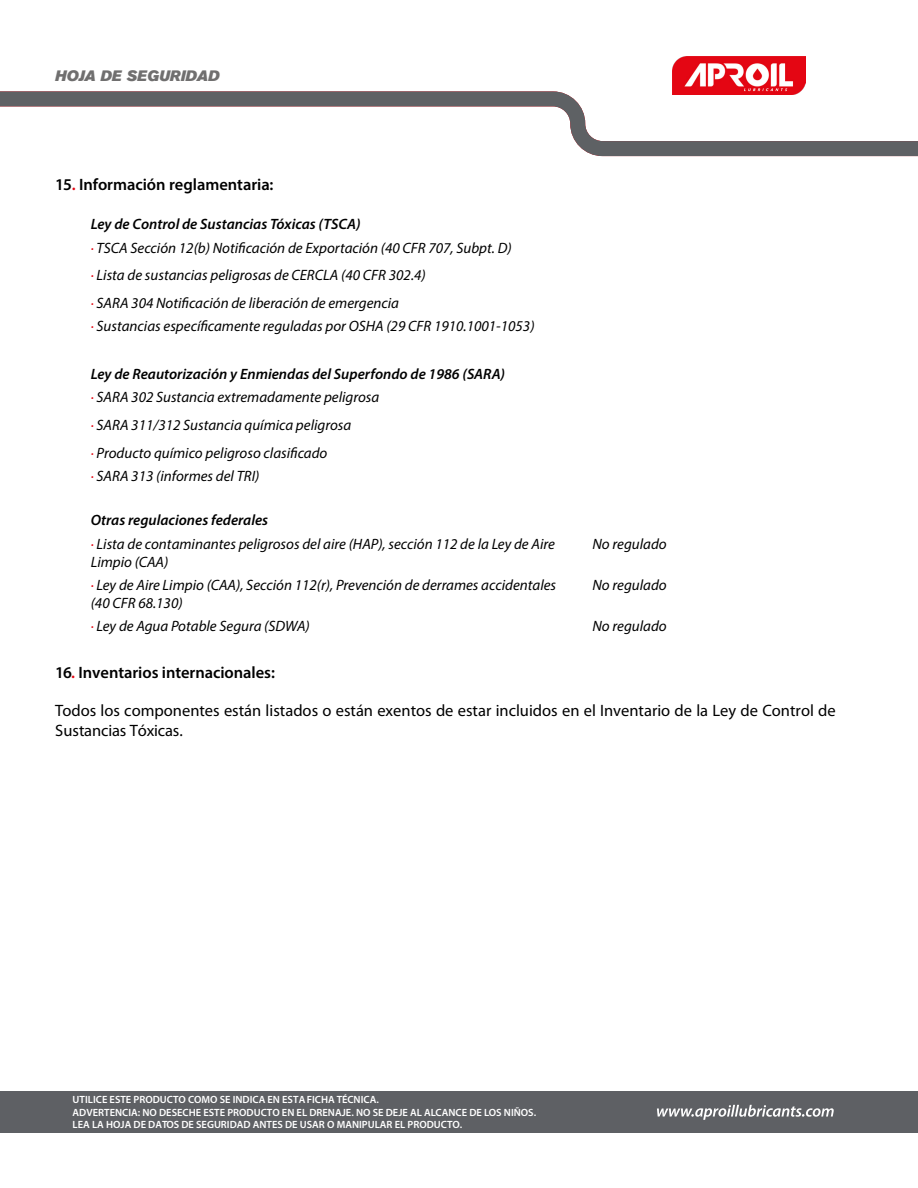
<style>
.page{position:relative;width:918px;height:1188px;background:#fff}
.page>*{position:absolute;margin:0;border:0;box-sizing:border-box;transform-origin:0 0}
.t1{font:16.5px/19.5px "Myriad Pro";color:#000}
.t2{font:600 16.5px "Myriad Pro";letter-spacing:-.005em;color:#000}
.t3{font:italic 15px/23.2px "Myriad Pro";color:#000}
.t4{font:italic 600 15px/23.2px "Myriad Pro";color:#000}
.t5{font:italic 15px "Akzidenz Grotesk BQ Super";color:#706f6f}
.t6{font:600 10.5px/12.6px "Myriad Pro";color:#fff}
.s1{color:#e30613}
.s2{font-weight:600}
.s3{color:#e30f18}
.s4{font-weight:400;color:#e30613}
.s5{font-weight:400}
</style>
<div class="page">
<img style="left:672px;top:56px;width:133px;height:28px">
<div style="left:1px;top:1091px;width:917px;height:42px;background:#5e6064"></div>
<svg style="left:657px;top:1105px;width:177px;height:15px"></svg>
<svg style="left:0;top:84px;width:918px;height:73px"></svg>
<p class="t5" style="left:55px;top:67px;width:166px">HOJA DE SEGURIDAD</p>
<p class="t2" style="left:55px;top:174px;width:220px">15<span class="s1">.</span> Información reglamentaria:</p>
<p class="t3" style="left:91px;top:213px;width:422px"><span class="s2">Ley de Control de Sustancias Tóxicas (TSCA)<br></span><span class="s1">·</span> TSCA Sección 12(b) Notificación de Exportación (40 CFR 707, Subpt. D)</p>
<p class="t3" style="left:91px;top:261px;width:337px;line-height:27.6px"><span class="s1">·</span> Lista de sustancias peligrosas de CERCLA (40 CFR 302.4) <span class="s3">·</span> SARA 304 Notificación de liberación de emergencia</p>
<p class="t3" style="left:91px;top:314px;width:445px"><span class="s1">·</span> Sustancias específicamente reguladas por OSHA (29 CFR 1910.1001-1053)</p>
<p class="t4" style="left:91px;top:362px;width:416px">Ley de Reautorización y Enmiendas del Superfondo de 1986 (SARA) <span class="s4">·</span> <span class="s5">SARA 302 Sustancia extremadamente peligrosa</span></p>
<p class="t3" style="left:91px;top:411px;width:262px;line-height:27.6px"><span class="s1">·</span> SARA 311/312 Sustancia química peligrosa <span class="s3">·</span> Producto químico peligroso clasificado</p>
<p class="t3" style="left:91px;top:464px;width:170px"><span class="s1">·</span> SARA 313 (informes del TRI)</p>
<p class="t3" style="left:91px;top:509px;width:466px"><span class="s2">Otras regulaciones federales<br></span><span class="s1">·</span> Lista de contaminantes peligrosos del aire (HAP), sección 112 de la Ley de Aire</p>
<p class="t3" style="left:91px;top:550px;width:79px">Limpio (CAA)</p>
<p class="t3" style="left:592px;top:532px;width:76px">No regulado</p>
<p class="t3" style="left:91px;top:576px;width:467px;line-height:18px"><span class="s1">·</span> Ley de Aire Limpio (CAA), Sección 112(r), Prevención de derrames accidentales (40 CFR 68.130)</p>
<p class="t3" style="left:592px;top:573px;width:76px">No regulado</p>
<p class="t3" style="left:91px;top:614px;width:221px"><span class="s3">·</span> Ley de Agua Potable Segura (SDWA)</p>
<p class="t3" style="left:592px;top:614px;width:76px">No regulado</p>
<p class="t2" style="left:55px;top:661px;width:221px">16<span class="s1">.</span> Inventarios internacionales:</p>
<p class="t1" style="left:55px;top:701px;width:782px">Todos los componentes están listados o están exentos de estar incluidos en el Inventario de la Ley de Control de<br>Sustancias Tóxicas.</p>
<p class="t6" style="left:73px;top:1093px;width:465px">UTILICE ESTE PRODUCTO COMO SE INDICA EN ESTA FICHA TÉCNICA.<br>ADVERTENCIA: NO DESECHE ESTE PRODUCTO EN EL DRENAJE. NO SE DEJE AL ALCANCE DE LOS NIÑOS.<br>LEA LA HOJA DE DATOS DE SEGURIDAD ANTES DE USAR O MANIPULAR EL PRODUCTO.</p>
</div>
